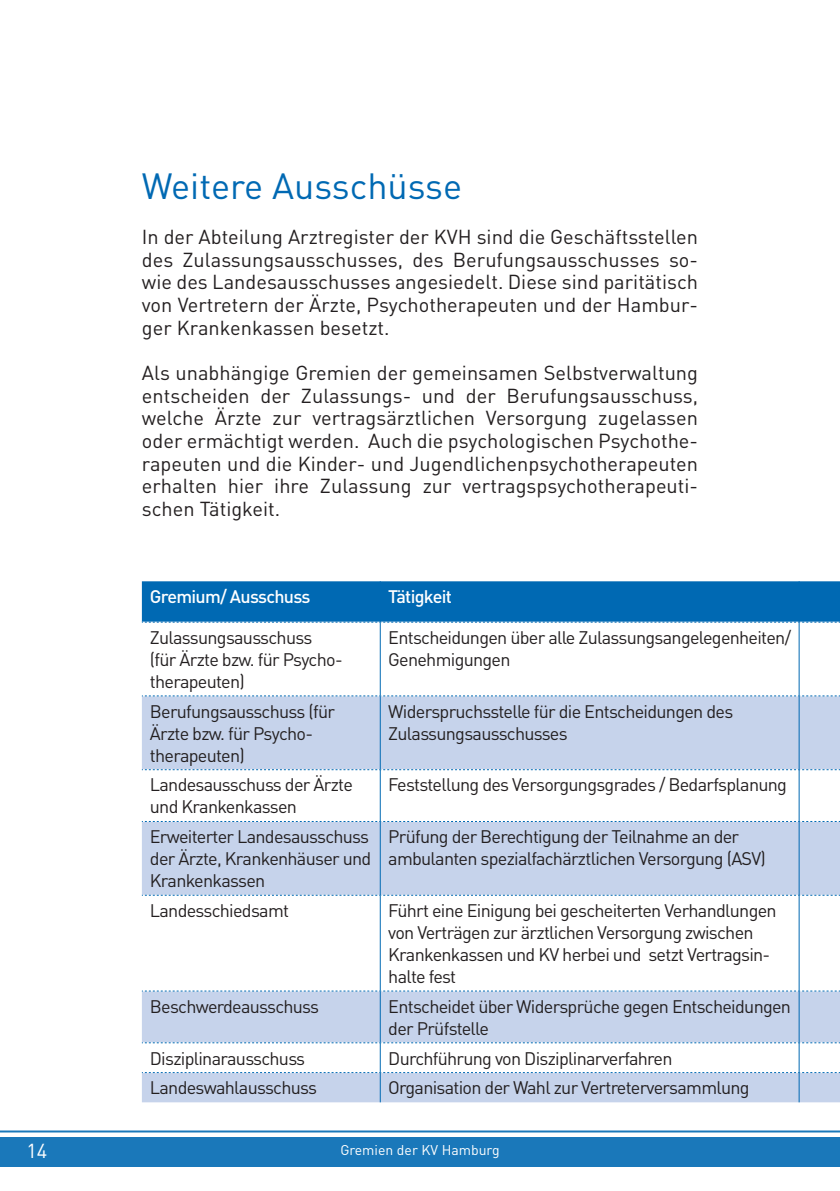
<style>
.page{position:relative;width:840px;height:1191px;background:#fff}
.page>*{position:absolute;margin:0;border:0;box-sizing:border-box;transform-origin:0 0}
.t1{font:36px "DIN Pro";color:#0069b3}
.t2{font:20px/22.6px "DIN Pro";color:#231f20;text-align:justify}
.t3{font:20px "DIN Pro";color:#fff}
.t4{font:18px/22px "DIN Pro";letter-spacing:-.04em;color:#231f20}
.t5{font:500 18px "DIN Pro";letter-spacing:-.04em;color:#fff}
.t6{font:14px "DIN Pro";color:#fff}
</style>
<div class="page">
<svg style="left:142px;top:696px;width:697px;height:406px;fill:#c6d3eb"></svg>
<hr style="left:380px;top:622px;width:1px;height:73px;background:#0069b3">
<hr style="left:798px;top:622px;width:1px;height:73px;background:#0069b3">
<hr style="left:380px;top:696px;width:1px;height:73px;background:#0069b3">
<hr style="left:798px;top:696px;width:1px;height:73px;background:#0069b3">
<hr style="left:380px;top:770px;width:1px;height:51px;background:#0069b3">
<hr style="left:798px;top:770px;width:1px;height:51px;background:#0069b3">
<hr style="left:380px;top:821px;width:1px;height:74px;background:#0069b3">
<hr style="left:798px;top:821px;width:1px;height:74px;background:#0069b3">
<hr style="left:380px;top:895px;width:1px;height:95px;background:#0069b3">
<hr style="left:798px;top:895px;width:1px;height:95px;background:#0069b3">
<hr style="left:380px;top:991px;width:1px;height:51px;background:#0069b3">
<hr style="left:798px;top:991px;width:1px;height:51px;background:#0069b3">
<hr style="left:380px;top:1072px;width:1px;height:30px;background:#0069b3">
<hr style="left:798px;top:1072px;width:1px;height:30px;background:#0069b3">
<svg style="left:142px;top:581px;width:698px;height:42px;background:#076db5"></svg>
<svg style="left:142px;top:695px;width:698px;height:1px"></svg>
<svg style="left:142px;top:769px;width:698px;height:1px"></svg>
<svg style="left:142px;top:821px;width:698px;height:1px"></svg>
<svg style="left:142px;top:895px;width:698px;height:1px"></svg>
<svg style="left:142px;top:990px;width:698px;height:1px"></svg>
<svg style="left:142px;top:1042px;width:698px;height:31px"></svg>
<div style="left:0;top:1136px;width:839px;height:30px;background:#1a78ba"></div>
<hr style="left:0;top:1130px;width:839px;height:2px;background:#0069b3">
<h1 class="t1" style="left:142px;top:161px;width:321px">Weitere Ausschüsse</h1>
<p class="t2" style="left:142px;top:224px;width:557px">In der Abteilung Arztregister der KVH sind die Geschäftsstellen des Zulassungsausschusses, des Berufungsausschusses so&shy;wie des Landesausschusses angesiedelt. Diese sind paritätisch von Vertretern der Ärzte, Psychotherapeuten und der Hambur&shy;ger Krankenkassen besetzt.</p>
<p class="t2" style="left:142px;top:361px;width:557px">Als unabhängige Gremien der gemeinsamen Selbstverwaltung entscheiden der Zulassungs- und der Berufungsausschuss, welche Ärzte zur vertragsärztlichen Versorgung zugelassen oder ermächtigt werden. Auch die psychologischen Psychothe&shy;rapeuten und die Kinder- und Jugendlichenpsychotherapeuten erhalten hier ihre Zulassung zur vertragspsychotherapeuti&shy;schen Tätigkeit.</p>
<p class="t5" style="left:150px;top:584px;width:162px">Gremium/ Ausschuss</p>
<p class="t5" style="left:388px;top:584px;width:65px">Tätigkeit</p>
<p class="t4" style="left:150px;top:625px;width:191px">Zulassungsausschuss (für Ärzte bzw. für Psycho&shy;therapeuten)</p>
<p class="t4" style="left:388px;top:625px;width:404px">Entscheidungen über alle Zulassungsangelegenheiten/<br>Genehmigungen</p>
<p class="t4" style="left:150px;top:699px;width:186px">Berufungsausschuss (für<br>Ärzte bzw. für Psycho&shy;therapeuten)</p>
<p class="t4" style="left:388px;top:699px;width:346px">Widerspruchsstelle für die Entscheidungen des<br>Zulassungsausschusses</p>
<p class="t4" style="left:150px;top:773px;width:204px">Landesausschuss der Ärzte und Krankenkassen</p>
<p class="t4" style="left:388px;top:773px;width:400px">Feststellung des Versorgungsgrades / Bedarfsplanung</p>
<p class="t4" style="left:150px;top:825px;width:223px">Erweiterter Landesausschuss der Ärzte, Krankenhäuser und<br>Krankenkassen</p>
<p class="t4" style="left:388px;top:825px;width:379px">Prüfung der Berechtigung der Teilnahme an der ambulanten spezialfachärztlichen Versorgung (ASV)</p>
<p class="t4" style="left:150px;top:898px;width:141px">Landesschiedsamt</p>
<p class="t4" style="left:388px;top:898px;width:390px">Führt eine Einigung bei gescheiterten Verhandlungen von Verträgen zur ärztlichen Versorgung zwischen Krankenkassen und KV herbei und setzt Vertragsin&shy;halte fest</p>
<p class="t4" style="left:150px;top:994px;width:171px">Beschwerdeausschuss</p>
<p class="t4" style="left:388px;top:994px;width:404px">Entscheidet über Widersprüche gegen Entscheidungen der Prüfstelle</p>
<p class="t4" style="left:150px;top:1046px;width:157px">Disziplinarausschuss</p>
<p class="t4" style="left:388px;top:1046px;width:285px">Durchführung von Disziplinarverfahren</p>
<p class="t4" style="left:150px;top:1076px;width:168px">Landeswahlausschuss</p>
<p class="t4" style="left:388px;top:1076px;width:363px">Organisation der Wahl zur Vertreterversammlung</p>
<p class="t3" style="left:26px;top:1137px;width:22px">14</p>
<p class="t6" style="left:340px;top:1140px;width:161px">Gremien der KV Hamburg</p>
</div>
